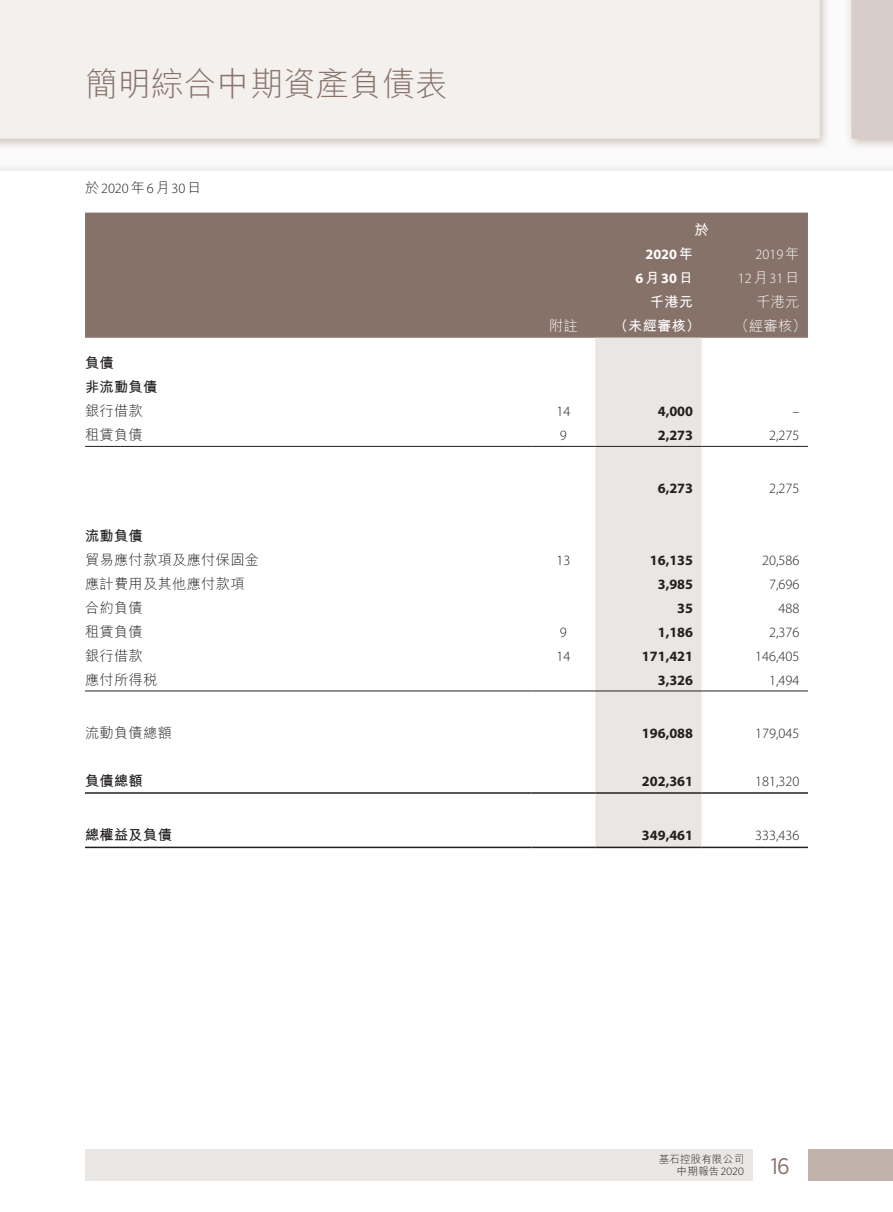
<style>
.page{position:relative;width:893px;height:1212px;background:#fff}
.page>*{position:absolute;margin:0;border:0;box-sizing:border-box;transform-origin:0 0}
.t1{font:300 33px "M Hei HK";color:#877269}
.t2{font:22.5px "Gotham Narrow";color:#877269}
._50_Table_txt{font:300 14.25px "Myriad Pro";color:#231f20}
._50_Table_txt-2{font:700 14.25px "Myriad Pro";color:#231f20}
._50_Table_txt-3{font:300 14.25px "M Hei HK";letter-spacing:.02em;color:#231f20}
._50_Table_txt-4{font:700 14.25px "M Hei HK";letter-spacing:.02em;color:#231f20}
._50_Table_txt-5{font:300 14.25px "Myriad Pro";color:#fff}
._50_Table_txt-6{font:700 14.25px "M Hei HK";letter-spacing:.02em;color:#fff}
._50_Table_txt-7{font:700 14.25px "Myriad Pro";color:#fff}
._50_Table_txt-8{font:300 14.25px "M Hei HK";letter-spacing:.02em;color:#fff}
.t3{font:300 10.5px "M Hei HK";letter-spacing:.02em;color:#231f20}
.s1{font-family:"M Hei HK"}
.s2{font-family:"Gotham Narrow"}
</style>
<div class="page">
<div style="left:808px;top:1149px;width:85px;height:32px;background:#c1b3ac"></div>
<div style="left:85px;top:1149px;width:668px;height:32px;background:#eae6e3"></div>
<div style="left:85px;top:213px;width:723px;height:125px;background:#877269"></div>
<div style="left:595px;top:338px;width:107px;height:509px;background:#eae6e3"></div>
<hr style="left:85px;top:446px;width:446px;height:1px;background:#231f20">
<hr style="left:531px;top:446px;width:64px;height:1px;background:#231f20">
<hr style="left:595px;top:446px;width:107px;height:1px;background:#231f20">
<hr style="left:702px;top:446px;width:106px;height:1px;background:#231f20">
<hr style="left:85px;top:690px;width:446px;height:1px;background:#231f20">
<hr style="left:531px;top:690px;width:64px;height:1px;background:#231f20">
<hr style="left:595px;top:690px;width:107px;height:1px;background:#231f20">
<hr style="left:702px;top:690px;width:106px;height:1px;background:#231f20">
<hr style="left:85px;top:792px;width:446px;height:2px;background:#231f20">
<hr style="left:531px;top:792px;width:64px;height:2px;background:#231f20">
<hr style="left:595px;top:792px;width:107px;height:2px;background:#231f20">
<hr style="left:702px;top:792px;width:106px;height:2px;background:#231f20">
<hr style="left:85px;top:847px;width:446px;height:1px;background:#231f20">
<hr style="left:531px;top:847px;width:64px;height:1px;background:#231f20">
<hr style="left:595px;top:847px;width:107px;height:1px;background:#231f20">
<hr style="left:702px;top:847px;width:106px;height:1px;background:#231f20">
<p class="t1" style="left:85px;top:67px;width:365px">簡明綜合中期資產負債表</p>
<p class="_50_Table_txt" style="left:85px;top:180px;width:118px"><span class="s1">於</span>2020<span class="s1">年</span>6<span class="s1">月</span>30<span class="s1">日</span></p>
<p class="_50_Table_txt-6" style="left:694px;top:219px;width:16px">於</p>
<p class="_50_Table_txt-7" style="left:645px;top:245px;width:49px">2020<span class="s1">年</span></p>
<p class="_50_Table_txt-7" style="left:635px;top:269px;width:59px">6<span class="s1">月</span>30<span class="s1">日</span></p>
<p class="_50_Table_txt-6" style="left:650px;top:291px;width:45px">千港元</p>
<p class="_50_Table_txt-5" style="left:756px;top:245px;width:45px">2019<span class="s1">年</span></p>
<p class="_50_Table_txt-5" style="left:738px;top:269px;width:63px">12<span class="s1">月</span>31<span class="s1">日</span></p>
<p class="_50_Table_txt-8" style="left:756px;top:294px;width:45px">千港元</p>
<p class="_50_Table_txt-8" style="left:549px;top:318px;width:30px">附註</p>
<p class="_50_Table_txt-6" style="left:614px;top:315px;width:88px">（未經審核）</p>
<p class="_50_Table_txt-8" style="left:735px;top:318px;width:73px">（經審核(</p>
<p class="_50_Table_txt-4" style="left:85px;top:353px;width:30px">負債</p>
<p class="_50_Table_txt-4" style="left:85px;top:377px;width:74px">非流動負債</p>
<p class="_50_Table_txt-3" style="left:85px;top:404px;width:59px">銀行借款</p>
<p class="_50_Table_txt" style="left:556px;top:403px;width:15px">14</p>
<p class="_50_Table_txt-2" style="left:658px;top:402px;width:37px">4,000</p>
<p class="_50_Table_txt" style="left:792px;top:403px;width:9px">–</p>
<p class="_50_Table_txt-3" style="left:85px;top:428px;width:59px">租賃負債</p>
<p class="_50_Table_txt" style="left:560px;top:427px;width:8px">9</p>
<p class="_50_Table_txt-2" style="left:658px;top:426px;width:37px">2,273</p>
<p class="_50_Table_txt" style="left:769px;top:427px;width:32px">2,275</p>
<p class="_50_Table_txt-2" style="left:658px;top:479px;width:37px">6,273</p>
<p class="_50_Table_txt" style="left:769px;top:480px;width:32px">2,275</p>
<p class="_50_Table_txt-4" style="left:85px;top:525px;width:59px">流動負債</p>
<p class="_50_Table_txt-3" style="left:85px;top:552px;width:176px">貿易應付款項及應付保固金</p>
<p class="_50_Table_txt" style="left:556px;top:552px;width:15px">13</p>
<p class="_50_Table_txt-2" style="left:650px;top:551px;width:45px">16,135</p>
<p class="_50_Table_txt" style="left:762px;top:552px;width:39px">20,586</p>
<p class="_50_Table_txt-3" style="left:85px;top:576px;width:161px">應計費用及其他應付款項</p>
<p class="_50_Table_txt-2" style="left:658px;top:575px;width:37px">3,985</p>
<p class="_50_Table_txt" style="left:769px;top:576px;width:32px">7,696</p>
<p class="_50_Table_txt-3" style="left:85px;top:600px;width:59px">合約負債</p>
<p class="_50_Table_txt-2" style="left:677px;top:599px;width:17px">35</p>
<p class="_50_Table_txt" style="left:778px;top:600px;width:22px">488</p>
<p class="_50_Table_txt-3" style="left:85px;top:624px;width:59px">租賃負債</p>
<p class="_50_Table_txt" style="left:560px;top:624px;width:8px">9</p>
<p class="_50_Table_txt-2" style="left:658px;top:623px;width:37px">1,186</p>
<p class="_50_Table_txt" style="left:769px;top:624px;width:32px">2,376</p>
<p class="_50_Table_txt-3" style="left:85px;top:648px;width:59px">銀行借款</p>
<p class="_50_Table_txt" style="left:556px;top:648px;width:15px">14</p>
<p class="_50_Table_txt-2" style="left:642px;top:647px;width:53px">171,421</p>
<p class="_50_Table_txt" style="left:755px;top:648px;width:46px">146,405</p>
<p class="_50_Table_txt-3" style="left:85px;top:672px;width:74px">應付所得稅</p>
<p class="_50_Table_txt-2" style="left:658px;top:671px;width:37px">3,326</p>
<p class="_50_Table_txt" style="left:769px;top:672px;width:32px">1,494</p>
<p class="_50_Table_txt-3" style="left:85px;top:725px;width:88px">流動負債總額</p>
<p class="_50_Table_txt-2" style="left:642px;top:723px;width:53px">196,088</p>
<p class="_50_Table_txt" style="left:755px;top:724px;width:46px">179,045</p>
<p class="_50_Table_txt-4" style="left:85px;top:770px;width:59px">負債總額</p>
<p class="_50_Table_txt-2" style="left:642px;top:771px;width:53px">202,361</p>
<p class="_50_Table_txt" style="left:755px;top:772px;width:46px">181,320</p>
<p class="_50_Table_txt-4" style="left:85px;top:824px;width:88px">總權益及負債</p>
<p class="_50_Table_txt-2" style="left:642px;top:826px;width:53px">349,461</p>
<p class="_50_Table_txt" style="left:755px;top:826px;width:46px">333,436</p>
<p class="t3" style="left:659px;top:1154px;width:87px">基石控股有限公司</p>
<p class="t3" style="left:677px;top:1166px;width:69px">中期報告<span class="s2">2020</span></p>
<p class="t2" style="left:771px;top:1152px;width:20px">16</p>
</div>
